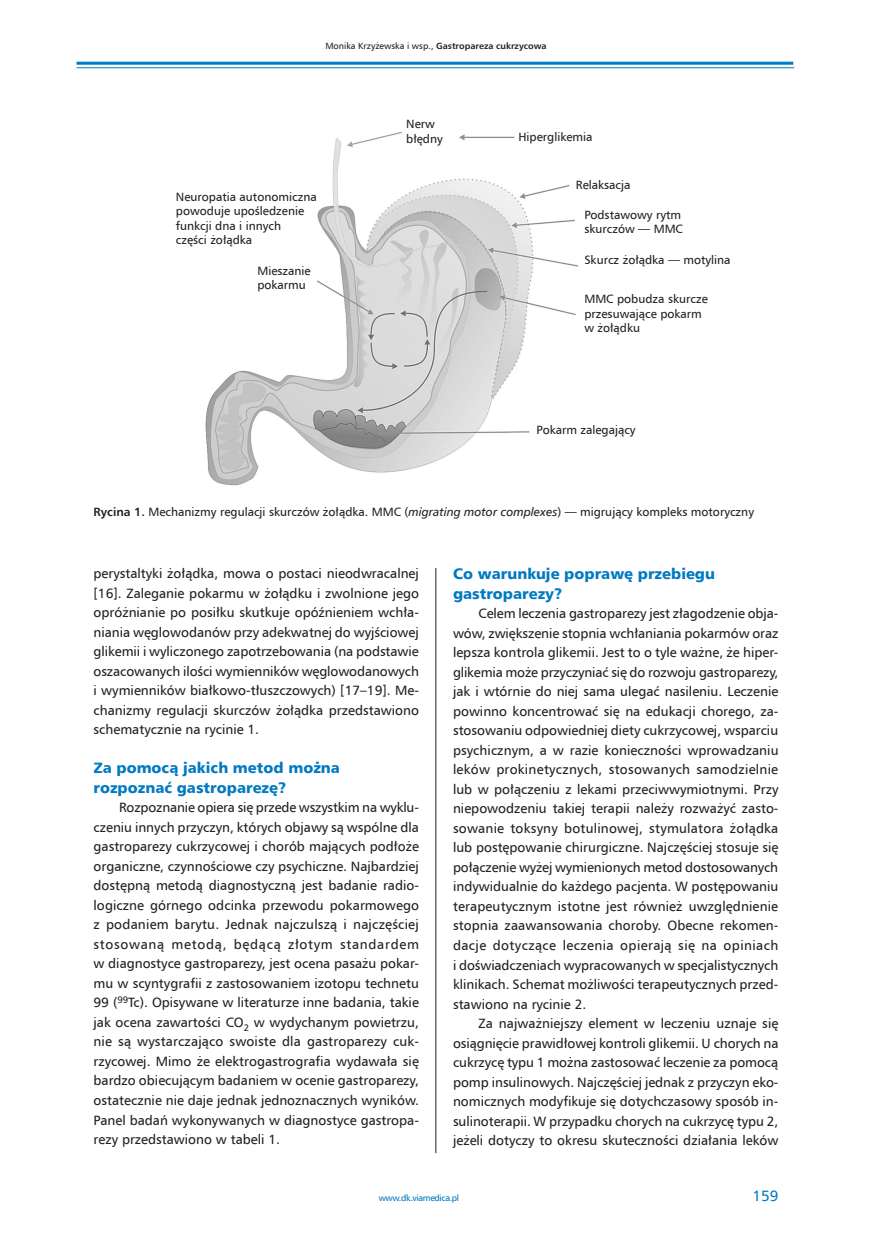
<style>
.page{position:relative;width:872px;height:1234px;background:#fff}
.page>*{position:absolute;margin:0;border:0;box-sizing:border-box;transform-origin:0 0}
._08_podtytuł_1{font:15px/19.5px "Humnst 777 Blk EU";color:#007ac2}
.t1{font:15px "Humnst 777 EU";color:#007ac2}
._07_tekst{font:13.5px/19.5px "Humnst 777 EU";color:#231f20;text-align:justify}
.podpis_ryciny{font:12px/14.4px "Humnst 777 EU";color:#231f20}
.t2{font:9px "Humnst 777 EU";color:#231f20}
.t3{font:9px "Humnst 777 EU";letter-spacing:-.04em;color:#007ac2}
.s1{font-weight:700}
.s2{font-style:italic}
</style>
<div class="page">
<hr style="left:435px;top:119px;width:1px;height:1033px;background:#231f20">
<hr style="left:76px;top:62px;width:717px;height:3px;background:#007ac2">
<hr style="left:76px;top:67px;width:718px;height:1px;background:#007ac2">
<div style="left:425px;top:112px;width:16px;height:456px;background:#fff"></div>
<img style="left:205px;top:131px;width:373px;height:355px">
<p class="t2" style="left:325px;top:40px;width:223px">Monika Krzyżewska i wsp., <span class="s1">Gastropareza cukrzycowa</span></p>
<p class="podpis_ryciny" style="left:176px;top:189px;width:142px">Neuropatia autonomiczna</p>
<p class="podpis_ryciny" style="left:176px;top:203px;width:130px">powoduje upośledzenie</p>
<p class="podpis_ryciny" style="left:176px;top:218px;width:107px">funkcji dna i innych</p>
<p class="podpis_ryciny" style="left:176px;top:232px;width:78px">części żołądka</p>
<p class="podpis_ryciny" style="left:257px;top:263px;width:55px">Mieszanie pokarmu</p>
<p class="podpis_ryciny" style="left:406px;top:116px;width:30px">Nerw</p>
<p class="podpis_ryciny" style="left:406px;top:131px;width:38px">błędny</p>
<p class="podpis_ryciny" style="left:518px;top:130px;width:76px">Hiperglikemia</p>
<p class="podpis_ryciny" style="left:576px;top:177px;width:56px">Relaksacja</p>
<p class="podpis_ryciny" style="left:584px;top:207px;width:100px">Podstawowy rytm skurczów — MMC</p>
<p class="podpis_ryciny" style="left:584px;top:252px;width:148px">Skurcz żołądka — motylina</p>
<p class="podpis_ryciny" style="left:584px;top:291px;width:125px">MMC pobudza skurcze przesuwające pokarm w żołądku</p>
<p class="podpis_ryciny" style="left:536px;top:422px;width:101px">Pokarm zalegający</p>
<p class="podpis_ryciny" style="left:94px;top:504px;width:662px"><span class="s1">Rycina 1.</span> Mechanizmy regulacji skurczów żołądka. MMC (<span class="s2">migrating motor complexes</span>) — migrujący kompleks motoryczny</p>
<p class="_07_tekst" style="left:94px;top:563px;width:327px">perystaltyki żołądka, mowa o postaci nieodwracalnej [16]. Zaleganie pokarmu w żołądku i zwolnione jego opróżnianie po posiłku skutkuje opóźnieniem wchła&shy;niania węglowodanów przy adekwatnej do wyjściowej glikemii i wyliczonego zapotrzebowania (na podstawie oszacowanych ilości wymienników węglowodanowych i wymienników białkowo-tłuszczowych) [17–19]. Me&shy;chanizmy regulacji skurczów żołądka przedstawiono schematycznie na rycinie 1.</p>
<p class="_08_podtytuł_1" style="left:94px;top:758px;width:248px">Za pomocą jakich metod można rozpoznać gastroparezę?</p>
<p class="_07_tekst" style="left:94px;top:797px;width:327px;text-indent:26px">Rozpoznanie opiera się przede wszystkim na wyklu&shy;czeniu innych przyczyn, których objawy są wspólne dla gastroparezy cukrzycowej i chorób mających podłoże organiczne, czynnościowe czy psychiczne. Najbardziej dostępną metodą diagnostyczną jest badanie radio&shy;logiczne górnego odcinka przewodu pokarmowego z podaniem barytu. Jednak najczulszą i najczęściej stosowaną metodą, będącą złotym standardem w diagnostyce gastroparezy, jest ocena pasażu pokar&shy;mu w scyntygrafii z zastosowaniem izotopu technetu 99 (<sup>99</sup>Tc). Opisywane w literaturze inne badania, takie jak ocena zawartości CO<sub>2</sub> w wydychanym powietrzu, nie są wystarczająco swoiste dla gastroparezy cuk&shy;rzycowej. Mimo że elektrogastrografia wydawała się bardzo obiecującym badaniem w ocenie gastroparezy, ostatecznie nie daje jednak jednoznacznych wyników.<br>Panel badań wykonywanych w diagnostyce gastropa&shy;rezy przedstawiono w tabeli 1.</p>
<p class="_08_podtytuł_1" style="left:453px;top:564px;width:263px">Co warunkuje poprawę przebiegu gastroparezy?</p>
<p class="_07_tekst" style="left:453px;top:603px;width:327px;text-indent:26px">Celem leczenia gastroparezy jest złagodzenie obja&shy;wów, zwiększenie stopnia wchłaniania pokarmów oraz lepsza kontrola glikemii. Jest to o tyle ważne, że hiper&shy;glikemia może przyczyniać się do rozwoju gastroparezy, jak i wtórnie do niej sama ulegać nasileniu. Leczenie powinno koncentrować się na edukacji chorego, za&shy;stosowaniu odpowiedniej diety cukrzycowej, wsparciu psychicznym, a w razie konieczności wprowadzaniu leków prokinetycznych, stosowanych samodzielnie lub w połączeniu z lekami przeciwwymiotnymi. Przy niepowodzeniu takiej terapii należy rozważyć zasto&shy;sowanie toksyny botulinowej, stymulatora żołądka lub postępowanie chirurgiczne. Najczęściej stosuje się połączenie wyżej wymienionych metod dostosowanych indywidualnie do każdego pacjenta. W postępowaniu terapeutycznym istotne jest również uwzględnienie stopnia zaawansowania choroby. Obecne rekomen&shy;dacje dotyczące leczenia opierają się na opiniach i doświadczeniach wypracowanych w specjalistycznych klinikach. Schemat możliwości terapeutycznych przed&shy;stawiono na rycinie 2.</p>
<p class="_07_tekst" style="left:453px;top:1013px;width:327px;text-indent:26px">Za najważniejszy element w leczeniu uznaje się osiągnięcie prawidłowej kontroli glikemii. U chorych na cukrzycę typu 1 można zastosować leczenie za pomocą pomp insulinowych. Najczęściej jednak z przyczyn eko&shy;nomicznych modyfikuje się dotychczasowy sposób in&shy;sulinoterapii. W przypadku chorych na cukrzycę typu 2, jeżeli dotyczy to okresu skuteczności działania leków</p>
<p class="t3" style="left:379px;top:1191px;width:82px">www.dk.viamedica.pl</p>
<p class="t1" style="left:752px;top:1185px;width:27px">159</p>
</div>
